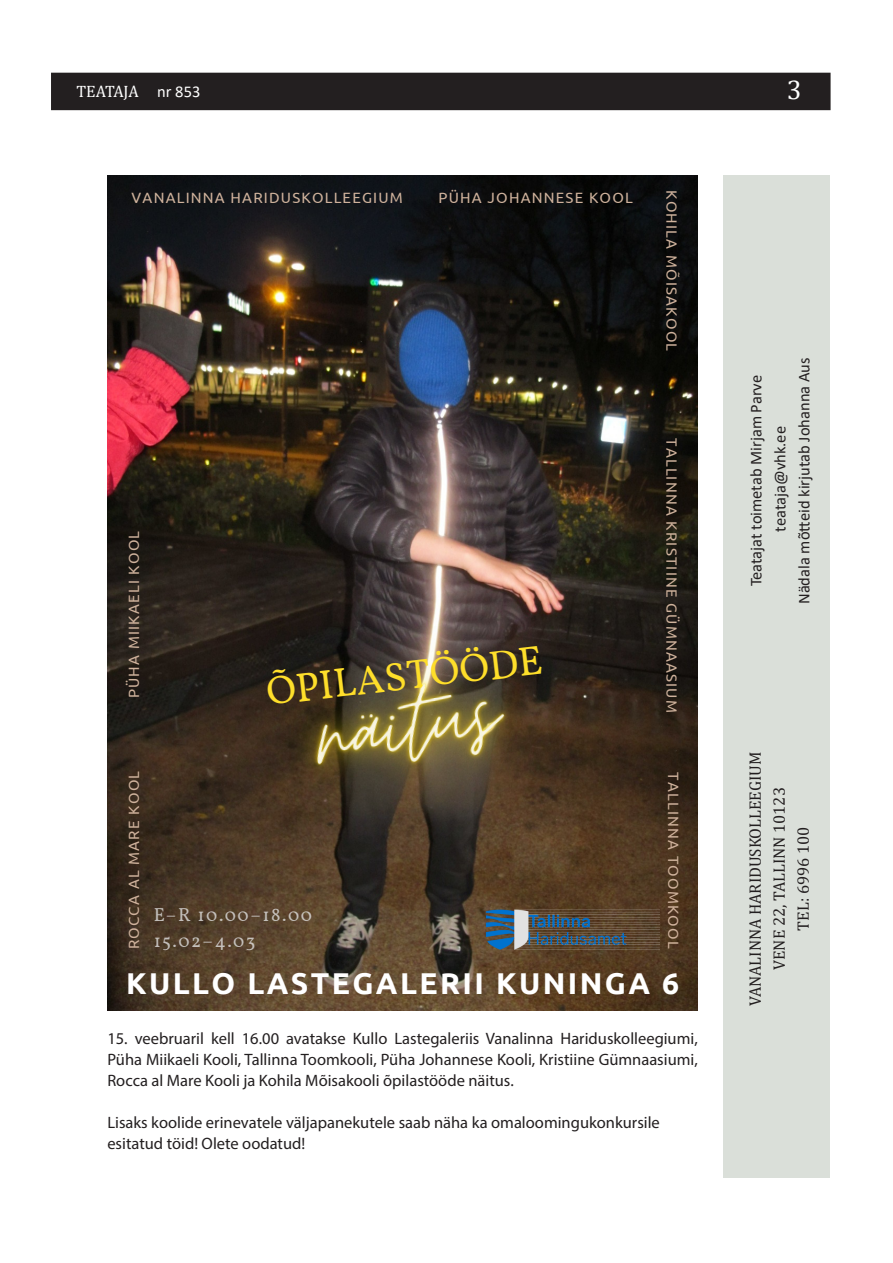
<style>
.page{position:relative;width:893px;height:1263px;background:#fff}
.page>*{position:absolute;margin:0;border:0;box-sizing:border-box;transform-origin:0 0}
.t1{font:40.5px "Vollkorn";color:#ffdf2b}
.t2{font:700 30.15px "Ubuntu";letter-spacing:.08em;color:#fff}
.t3{font:27px "Cambria";color:#fff}
.t4{font:18.6px/26.1px "Vollkorn";letter-spacing:.08em;color:#e0e0e0}
.t5{font:16.5px/21px "Myriad Pro";color:#231f20;text-align:justify}
.t6{font:16.5px "Calibri";color:#231f20}
.t7{font:16.5px "Cambria";color:#231f20}
.t8{font:16.5px "Cambria";letter-spacing:-.015em;color:#fff}
.t9{font:14.85px "Ubuntu";letter-spacing:.08em;color:#cfb29c}
.s1{font-family:"Calibri"}
</style>
<div class="page">
<div style="left:51px;top:73px;width:780px;height:37px;background:#231f20"></div>
<img style="left:107px;top:175px;width:591px;height:835px">
<img style="left:130px;top:465px;width:559px;height:522px">
<div style="left:723px;top:175px;width:106px;height:1003px;background:#dadfd9"></div>
<p class="t8" style="left:77px;top:82px;width:125px">TEATAJA <span class="s1">nr 853</span></p>
<p class="t3" style="left:787px;top:74px;width:16px">3</p>
<p class="t9" style="left:132px;top:189px;width:273px">VANALINNA HARIDUSKOLLEEGIUM</p>
<p class="t9" style="left:438px;top:189px;width:196px">PÜHA JOHANNESE KOOL</p>
<p class="t9" style="left:681px;top:190px;width:162px;rotate:90deg">KOHILA MÕISAKOOL</p>
<p class="t9" style="left:125px;top:698px;width:169px;rotate:-90deg">PÜHA MIIKAELI KOOL</p>
<p class="t1" style="left:263px;top:663px;width:279px;rotate:-7deg">ÕPILASTÖÖDE</p>
<p class="t9" style="left:125px;top:949px;width:180px;rotate:-90deg">ROCCA AL MARE KOOL</p>
<p class="t4" style="left:153px;top:902px;width:160px">E–R 10.00–18.00<br>15.02–4.03</p>
<p class="t9" style="left:681px;top:438px;width:276px;rotate:90deg">TALLINNA KRISTIINE GÜMNAASIUM</p>
<p class="t9" style="left:682px;top:772px;width:178px;rotate:90deg">TALLINNA TOOMKOOL</p>
<p class="t2" style="left:126px;top:964px;width:555px">KULLO LASTEGALERII KUNINGA 6</p>
<p class="t5" style="left:107px;top:1028px;width:592px">15. veebruaril kell 16.00 avatakse Kullo Lastegaleriis Vanalinna Hariduskolleegiumi, Püha Miikaeli Kooli, Tallinna Toomkooli, Püha Johannese Kooli, Kristiine Gümnaasiumi, Rocca al Mare Kooli ja Kohila Mõisakooli õpilastööde näitus.</p>
<p class="t5" style="left:107px;top:1112px;width:554px">Lisaks koolide erinevatele väljapanekutele saab näha ka omaloomingukonkursile</p>
<p class="t5" style="left:107px;top:1133px;width:199px">esitatud töid! Olete oodatud!</p>
<p class="t6" style="left:744px;top:586px;width:213px;rotate:-90deg">Teatajat toimetab Mirjam Parve</p>
<p class="t6" style="left:768px;top:532px;width:107px;rotate:-90deg">teataja@vhk.ee</p>
<p class="t6" style="left:792px;top:604px;width:248px;rotate:-90deg">Nädala mõtteid kirjutab Johanna Aus</p>
<p class="t7" style="left:746px;top:1006px;width:256px;rotate:-90deg">VANALINNA HARIDUSKOLLEEGIUM</p>
<p class="t7" style="left:770px;top:970px;width:184px;rotate:-90deg">VENE 22, TALLINN 10123</p>
<p class="t7" style="left:794px;top:930px;width:105px;rotate:-90deg">TEL: 6996 100</p>
</div>
